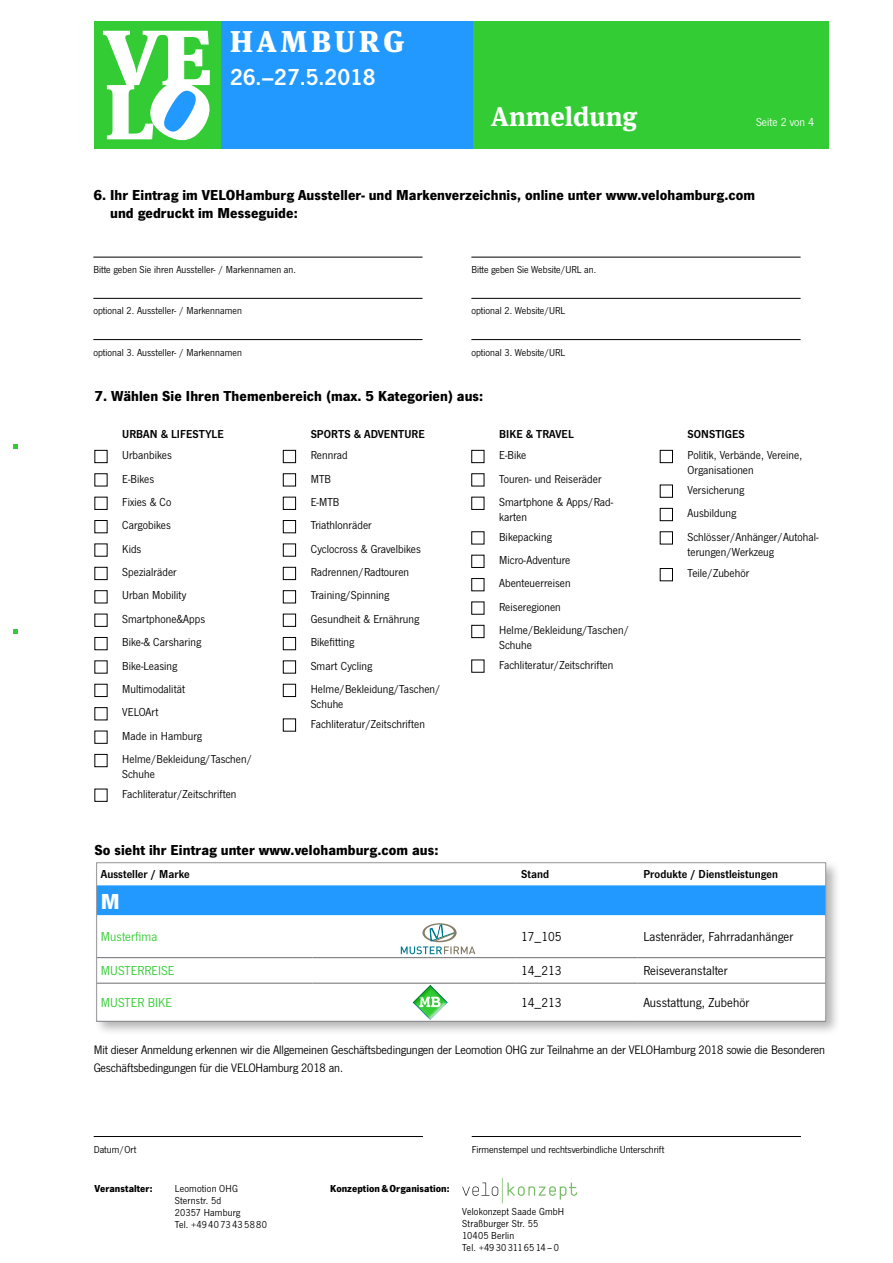
<style>
.page{position:relative;width:893px;height:1263px;background:#fff}
.page>*{position:absolute;margin:0;border:0;box-sizing:border-box;transform-origin:0 0}
.t1{font:900 30px "Meta Serif Pro";letter-spacing:.12em;color:#fff}
.t2{font:700 27px "Meta Serif Pro";color:#fff}
.t3{font:24px "News Got Dem";color:#fff}
.t4{font:700 22.5px "News Got";color:#fff}
.t5{font:700 15px/18px "News Got";letter-spacing:.005em;color:#000}
.t6{font:13.5px "News Got";letter-spacing:.005em;color:#000}
.t7{font:13.5px "News Got";letter-spacing:.005em;color:#33cc34}
.t8{font:12.75px/18px "News Got";letter-spacing:-.01em;color:#000}
.t9{font:12px/23.4px "News Got";letter-spacing:.005em;color:#000}
.t10{font:12px "News Got Dem";letter-spacing:.005em;color:#000}
.t11{font:12px "News Got";letter-spacing:.005em;color:#fff}
.t12{font:10.5px/12px "News Got";letter-spacing:.005em;color:#000}
.t13{font:700 10.5px "News Got";letter-spacing:.005em;color:#000}
</style>
<div class="page">
<div style="left:469px;top:21px;width:360px;height:128px;background:#33cc34"></div>
<div style="left:94px;top:21px;width:127px;height:128px;background:#33cc34"></div>
<svg style="left:103px;top:31px;width:107px;height:110px"></svg>
<div style="left:221px;top:21px;width:251px;height:128px;background:#29f"></div>
<div style="left:95px;top:450px;width:12px;height:13px;border:1px solid #000"></div>
<div style="left:95px;top:497px;width:12px;height:13px;border:1px solid #000"></div>
<div style="left:95px;top:520px;width:12px;height:13px;border:1px solid #000"></div>
<div style="left:95px;top:567px;width:12px;height:13px;border:1px solid #000"></div>
<div style="left:95px;top:590px;width:12px;height:13px;border:1px solid #000"></div>
<div style="left:95px;top:614px;width:12px;height:13px;border:1px solid #000"></div>
<div style="left:95px;top:637px;width:12px;height:13px;border:1px solid #000"></div>
<div style="left:95px;top:684px;width:12px;height:13px;border:1px solid #000"></div>
<div style="left:95px;top:707px;width:12px;height:13px;border:1px solid #000"></div>
<div style="left:95px;top:754px;width:12px;height:13px;border:1px solid #000"></div>
<div style="left:283px;top:450px;width:13px;height:13px;border:1px solid #000"></div>
<div style="left:283px;top:473px;width:13px;height:13px;border:1px solid #000"></div>
<div style="left:283px;top:497px;width:13px;height:13px;border:1px solid #000"></div>
<div style="left:283px;top:520px;width:13px;height:13px;border:1px solid #000"></div>
<div style="left:283px;top:544px;width:13px;height:12px;border:1px solid #000"></div>
<div style="left:283px;top:567px;width:13px;height:13px;border:1px solid #000"></div>
<div style="left:283px;top:590px;width:13px;height:13px;border:1px solid #000"></div>
<div style="left:283px;top:614px;width:13px;height:13px;border:1px solid #000"></div>
<div style="left:283px;top:637px;width:13px;height:13px;border:1px solid #000"></div>
<div style="left:283px;top:661px;width:13px;height:12px;border:1px solid #000"></div>
<div style="left:283px;top:684px;width:13px;height:13px;border:1px solid #000"></div>
<div style="left:283px;top:719px;width:13px;height:12px;border:1px solid #000"></div>
<div style="left:471px;top:450px;width:13px;height:13px;border:1px solid #000"></div>
<div style="left:471px;top:497px;width:13px;height:13px;border:1px solid #000"></div>
<div style="left:471px;top:555px;width:13px;height:13px;border:1px solid #000"></div>
<div style="left:471px;top:578px;width:13px;height:13px;border:1px solid #000"></div>
<div style="left:471px;top:625px;width:13px;height:13px;border:1px solid #000"></div>
<div style="left:660px;top:450px;width:13px;height:13px;border:1px solid #000"></div>
<div style="left:660px;top:485px;width:13px;height:12px;border:1px solid #000"></div>
<div style="left:660px;top:508px;width:13px;height:13px;border:1px solid #000"></div>
<div style="left:660px;top:531px;width:13px;height:13px;border:1px solid #000"></div>
<div style="left:660px;top:568px;width:13px;height:13px;border:1px solid #000"></div>
<svg style="left:462px;top:1178px;width:115px;height:25px"></svg>
<hr style="left:94px;top:1136px;width:329px;height:1px;background:#000">
<hr style="left:472px;top:1136px;width:329px;height:1px;background:#000">
<svg style="left:14px;top:444px;width:4px;height:5px"></svg>
<svg style="left:14px;top:629px;width:4px;height:5px"></svg>
<div style="left:93px;top:859px;width:748px;height:177px;background:#000;opacity:.3"></div>
<div style="left:97px;top:863px;width:729px;height:158px;background:#fff"></div>
<hr style="left:97px;top:957px;width:216px;height:1px;background:#6d6e71">
<hr style="left:313px;top:957px;width:202px;height:1px;background:#6d6e71">
<hr style="left:515px;top:957px;width:122px;height:1px;background:#6d6e71">
<hr style="left:637px;top:957px;width:189px;height:1px;background:#6d6e71">
<hr style="left:97px;top:983px;width:216px;height:1px;background:#6d6e71">
<hr style="left:313px;top:983px;width:202px;height:1px;background:#6d6e71">
<hr style="left:515px;top:983px;width:122px;height:1px;background:#6d6e71">
<hr style="left:637px;top:983px;width:189px;height:1px;background:#6d6e71">
<hr style="left:97px;top:1021px;width:216px;height:1px;background:#6d6e71">
<hr style="left:313px;top:1021px;width:202px;height:1px;background:#6d6e71">
<hr style="left:515px;top:1021px;width:122px;height:1px;background:#6d6e71">
<hr style="left:637px;top:1021px;width:189px;height:1px;background:#6d6e71">
<div style="left:409px;top:999px;width:43px;height:22px;background:#fff;opacity:.75"></div>
<div style="left:408px;top:981px;width:43px;height:25px;background:#33cc34;opacity:.75"></div>
<hr style="left:93px;top:257px;width:330px;height:1px;background:#000">
<hr style="left:471px;top:257px;width:330px;height:1px;background:#000">
<hr style="left:93px;top:298px;width:330px;height:1px;background:#000">
<hr style="left:471px;top:298px;width:330px;height:1px;background:#000">
<hr style="left:93px;top:339px;width:330px;height:1px;background:#000">
<hr style="left:471px;top:339px;width:330px;height:1px;background:#000">
<svg style="left:97px;top:885px;width:729px;height:69px"></svg>
<h1 class="t1" style="left:230px;top:16px;width:176px">HAMBURG</h1>
<h3 class="t3" style="left:230px;top:63px;width:147px">26.–27.5.2018</h3>
<h2 class="t2" style="left:491px;top:95px;width:148px">Anmeldung</h2>
<p class="t11" style="left:756px;top:115px;width:60px">Seite 2 von 4</p>
<p class="t5" style="left:110px;top:186px;width:647px;text-indent:-17px">6. Ihr Eintrag im VELOHamburg Aussteller- und Markenverzeichnis, online unter www.velohamburg.com und gedruckt im Messeguide:</p>
<p class="t12" style="left:93px;top:264px;width:204px">Bitte geben Sie ihren Aussteller- / Markennamen an.</p>
<p class="t12" style="left:471px;top:264px;width:126px">Bitte geben Sie Website/URL an.</p>
<p class="t12" style="left:93px;top:305px;width:150px">optional 2. Aussteller- / Markennamen</p>
<p class="t12" style="left:471px;top:305px;width:95px">optional 2. Website/URL</p>
<p class="t12" style="left:93px;top:346px;width:150px">optional 3. Aussteller- / Markennamen</p>
<p class="t12" style="left:471px;top:346px;width:95px">optional 3. Website/URL</p>
<p class="t5" style="left:94px;top:387px;width:390px">7. Wählen Sie Ihren Themenbereich (max. 5 Kategorien) aus:</p>
<p class="t10" style="left:122px;top:427px;width:103px">URBAN &amp; LIFESTYLE</p>
<p class="t9" style="left:122px;top:444px;width:131px">Urbanbikes<br>E-Bikes<br>Fixies &amp; Co<br>Cargobikes<br>Kids<br>Spezialräder<br>Urban Mobility<br>Smartphone&amp;Apps<br>Bike-&amp; Carsharing<br>Bike-Leasing<br>Multimodalität<br>VELOArt<br>Made in Hamburg<br>Helme/Bekleidung/Taschen/</p>
<p class="t9" style="left:122px;top:764px;width:116px;line-height:19.6px">Schuhe<br>Fachliteratur/Zeitschriften</p>
<p class="t10" style="left:311px;top:427px;width:116px">SPORTS &amp; ADVENTURE</p>
<p class="t9" style="left:311px;top:444px;width:131px">Rennrad<br>MTB<br>E-MTB<br>Triathlonräder<br>Cyclocross &amp; Gravelbikes<br>Radrennen/Radtouren<br>Training/Spinning<br>Gesundheit &amp; Ernährung<br>Bikefitting<br>Smart Cycling<br>Helme/Bekleidung/Taschen/</p>
<p class="t9" style="left:311px;top:694px;width:116px;line-height:19.6px">Schuhe<br>Fachliteratur/Zeitschriften</p>
<p class="t10" style="left:499px;top:427px;width:76px">BIKE &amp; TRAVEL</p>
<p class="t9" style="left:499px;top:444px;width:115px">E-Bike<br>Touren- und Reiseräder<br>Smartphone &amp; Apps/Rad-</p>
<p class="t9" style="left:499px;top:507px;width:54px;line-height:19.6px">karten<br>Bikepacking</p>
<p class="t9" style="left:499px;top:548px;width:131px">Micro-Adventure<br>Abenteuerreisen<br>Reiseregionen<br>Helme/Bekleidung/Taschen/</p>
<p class="t9" style="left:499px;top:635px;width:116px;line-height:19.6px">Schuhe<br>Fachliteratur/Zeitschriften</p>
<p class="t10" style="left:688px;top:427px;width:59px">SONSTIGES</p>
<p class="t9" style="left:688px;top:448px;width:116px;line-height:15px">Politik, Verbände, Vereine,<br>Organisationen</p>
<p class="t9" style="left:688px;top:478px;width:132px">Versicherung<br>Ausbildung<br>Schlösser/Anhänger/Autohal-</p>
<p class="t9" style="left:688px;top:541px;width:88px;line-height:21.8px">terungen/Werkzeug<br>Teile/Zubehör</p>
<p class="t5" style="left:94px;top:841px;width:346px">So sieht ihr Eintrag unter www.velohamburg.com aus:</p>
<p class="t10" style="left:101px;top:867px;width:90px">Aussteller / Marke</p>
<p class="t10" style="left:521px;top:867px;width:29px">Stand</p>
<p class="t10" style="left:643px;top:867px;width:136px">Produkte / Dienstleistungen</p>
<h3 class="t4" style="left:101px;top:888px;width:20px">M</h3>
<p class="t7" style="left:101px;top:929px;width:58px">Musterfima</p>
<p class="t6" style="left:521px;top:929px;width:42px">17_105</p>
<p class="t6" style="left:643px;top:929px;width:151px">Lastenräder, Fahrradanhänger</p>
<p class="t7" style="left:101px;top:963px;width:75px">MUSTERREISE</p>
<p class="t6" style="left:521px;top:963px;width:42px">14_213</p>
<p class="t6" style="left:643px;top:963px;width:86px">Reiseveranstalter</p>
<p class="t7" style="left:101px;top:995px;width:73px">MUSTER BIKE</p>
<p class="t6" style="left:521px;top:995px;width:42px">14_213</p>
<p class="t6" style="left:643px;top:995px;width:107px">Ausstattung, Zubehör</p>
<p class="t8" style="left:94px;top:1041px;width:733px">Mit dieser Anmeldung erkennen wir die Allgemeinen Geschäftsbedingungen der Leomotion OHG zur Teilnahme an der VELOHamburg 2018 sowie die Besonderen<br>Geschäftsbedingungen für die VELOHamburg 2018 an.</p>
<p class="t12" style="left:94px;top:1143px;width:44px">Datum/Ort</p>
<p class="t12" style="left:472px;top:1143px;width:194px">Firmenstempel und rechtsverbindliche Unterschrift</p>
<p class="t13" style="left:94px;top:1182px;width:60px">Veranstalter:</p>
<p class="t13" style="left:330px;top:1182px;width:121px">Konzeption&amp;Organisation:</p>
<p class="t12" style="left:175px;top:1183px;width:94px">Leomotion OHG<br>Sternstr. 5d<br>20357 Hamburg<br>Tel. +494073435880</p>
<p class="t12" style="left:462px;top:1206px;width:103px">Velokonzept Saade GmbH<br>Straßburger Str. 55<br>10405 Berlin<br>Tel. +49 30 311 65 14 – 0</p>
</div>
